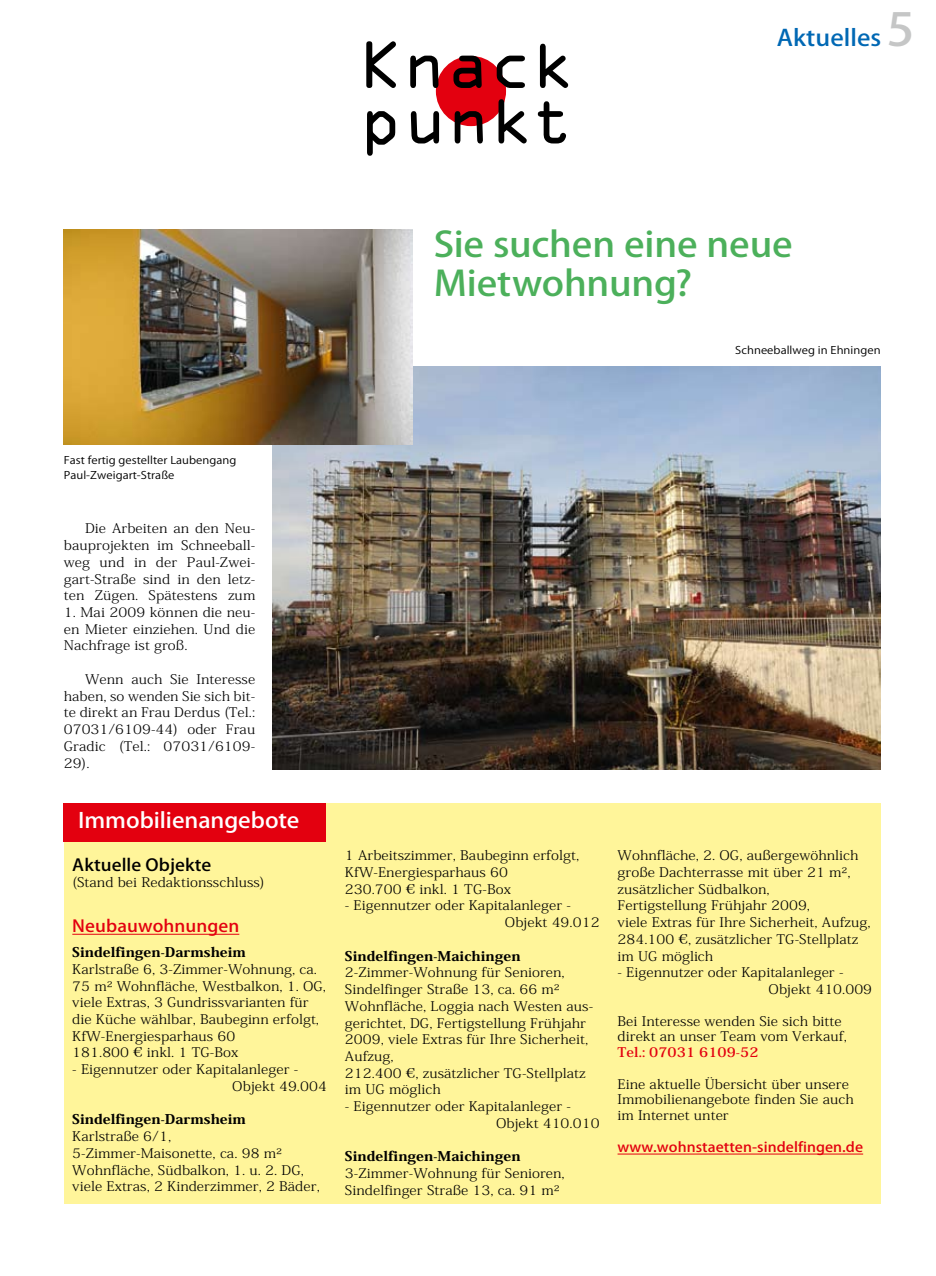
<style>
.page{position:relative;width:936px;height:1276px;background:#fff}
.page>*{position:absolute;margin:0;border:0;box-sizing:border-box;transform-origin:0 0}
.t1{font:60px/55.5px "OCRA Std";color:#000}
.t2{font:500 34.5px/39px "Koz Go Std";letter-spacing:-.005em;color:#4cb05b;scale:1.1 1}
.t3{font:500 22.5px "Koz Go Std";color:#0068b4;scale:1.1 1}
.t4{font:500 21px "Koz Go Std";letter-spacing:-.005em;color:#fff;scale:1.1 1}
.t5{font:500 16.5px "Koz Go Std";letter-spacing:.005em;color:#000;scale:1.1 1}
.t6{font:500 16.5px "Koz Go Std";letter-spacing:.005em;color:#e3000f;scale:1.1 1}
.t7{font:500 13.5px "Koz Go Pro";letter-spacing:.005em;color:#e3000f;scale:1.1 1}
.t8{font:300 13.2px/16.6px "Koz Min Std";letter-spacing:.005em;color:#000;scale:1.1 1}
.t9{font:800 13.2px "Koz Min Std";letter-spacing:.005em;color:#000;scale:1.1 1}
.t10{font:700 13.2px "Koz Min Std";letter-spacing:.005em;color:#e3000f;scale:1.1 1}
.t11{font:10.5px/15px "Koz Go Std";letter-spacing:.005em;color:#000;scale:1.1 1}
.s1{font-size:45px;color:#c5c6c6}
.s2{font-family:"Hira Min Pro W3";font-weight:400}
</style>
<div class="page">
<img style="left:272px;top:366px;width:608px;height:404px">
<img style="left:64px;top:230px;width:348px;height:214px">
<div style="left:64px;top:803px;width:816px;height:400px;background:#fff59a"></div>
<div style="left:64px;top:803px;width:262px;height:38px;background:#e3000f"></div>
<hr style="left:72px;top:934px;width:167px;height:1px;background:#e3000f">
<hr style="left:617px;top:1153px;width:246px;height:1px;background:#e3000f">
<div style="left:436px;top:56px;width:70px;height:70px;background:#e3000f;border-radius:50%"></div>
<h1 class="t1" style="left:359px;top:43px;width:217px">Knack punkt</h1>
<h3 class="t3" style="left:776px;top:23px;width:127px">Aktuelles <span class="s1">5</span></h3>
<h2 class="t2" style="left:434px;top:227px;width:328px">Sie suchen eine neue<br>Mietwohnung?</h2>
<p class="t11" style="left:735px;top:343px;width:134px">Schneeballweg in Ehningen</p>
<p class="t11" style="left:64px;top:453px;width:158px">Fast fertig gestellter Laubengang<br>Paul-Zweigart-Straße</p>
<p class="t8" style="left:64px;top:520px;width:175px;text-align:justify;text-indent:21px">Die Arbeiten an den Neu&shy;bauprojekten im Schneeball&shy;weg und in der Paul-Zwei&shy;gart-Straße sind in den letz&shy;ten Zügen. Spätestens zum</p>
<p class="t8" style="left:64px;top:604px;width:175px;text-align:justify">1. Mai 2009 können die neu&shy;en Mieter einziehen. Und die Nachfrage ist groß.</p>
<p class="t8" style="left:64px;top:671px;width:175px;text-align:justify;text-indent:21px">Wenn auch Sie Interesse haben, so wenden Sie sich bit&shy;te direkt an Frau Derdus (Tel.:<br>07031/6109-44) oder Frau Gradic (Tel.: 07031/6109- 29).</p>
<h3 class="t4" style="left:78px;top:807px;width:202px">Immobilienangebote</h3>
<p class="t5" style="left:72px;top:854px;width:128px">Aktuelle Objekte</p>
<p class="t8" style="left:72px;top:873px;width:176px">(Stand bei Redaktionsschluss)</p>
<p class="t6" style="left:72px;top:915px;width:153px">Neubauwohnungen</p>
<p class="t9" style="left:72px;top:943px;width:159px">Sindelfingen-Darmsheim</p>
<p class="t8" style="left:72px;top:960px;width:232px">Karlstraße 6, 3-Zimmer-Wohnung, ca.<br>75 m² Wohnfläche, Westbalkon, 1. OG, viele Extras, 3 Gundrissvarianten für die Küche wählbar, Baubeginn erfolgt, KfW-Energiesparhaus 60<br>181.800 <span class="s2">€</span> inkl. 1 TG-Box</p>
<p class="t8" style="left:232px;top:1061px;width:87px;text-indent:-160px">- Eigennutzer oder Kapitalanleger -<br>Objekt 49.004</p>
<p class="t9" style="left:72px;top:1110px;width:159px">Sindelfingen-Darmsheim</p>
<p class="t8" style="left:72px;top:1128px;width:226px">Karlstraße 6/1,<br>5-Zimmer-Maisonette, ca. 98 m²<br>Wohnfläche, Südbalkon, 1. u. 2. DG, viele Extras, 2 Kinderzimmer, 2 Bäder,</p>
<p class="t8" style="left:345px;top:847px;width:214px">1 Arbeitszimmer, Baubeginn erfolgt,<br>KfW-Energiesparhaus 60<br>230.700 <span class="s2">€</span> inkl. 1 TG-Box</p>
<p class="t8" style="left:505px;top:897px;width:87px;text-indent:-160px">- Eigennutzer oder Kapitalanleger -<br>Objekt 49.012</p>
<p class="t9" style="left:345px;top:947px;width:161px">Sindelfingen-Maichingen</p>
<p class="t8" style="left:345px;top:964px;width:227px">2-Zimmer-Wohnung für Senioren,<br>Sindelfinger Straße 13, ca. 66 m²<br>Wohnfläche, Loggia nach Westen aus&shy;gerichtet, DG, Fertigstellung Frühjahr<br>2009, viele Extras für Ihre Sicherheit,<br>Aufzug,<br>212.400 <span class="s2">€</span>, zusätzlicher TG-Stellplatz im UG möglich</p>
<p class="t8" style="left:496px;top:1098px;width:96px;text-indent:-151px">- Eigennutzer oder Kapitalanleger -<br>Objekt 410.010</p>
<p class="t9" style="left:345px;top:1147px;width:161px">Sindelfingen-Maichingen</p>
<p class="t8" style="left:345px;top:1165px;width:201px">3-Zimmer-Wohnung für Senioren,<br>Sindelfinger Straße 13, ca. 91 m²</p>
<p class="t8" style="left:617px;top:847px;width:231px">Wohnfläche, 2. OG, außergewöhnlich große Dachterrasse mit über 21 m², zusätzlicher Südbalkon,<br>Fertigstellung Frühjahr 2009,<br>viele Extras für Ihre Sicherheit, Aufzug,<br>284.100 <span class="s2">€</span>, zusätzlicher TG-Stellplatz im UG möglich</p>
<p class="t8" style="left:768px;top:964px;width:96px;text-indent:-151px">- Eigennutzer oder Kapitalanleger -<br>Objekt 410.009</p>
<p class="t8" style="left:617px;top:1013px;width:210px;line-height:15.8px">Bei Interesse wenden Sie sich bitte direkt an unser Team vom Verkauf,</p>
<p class="t10" style="left:617px;top:1043px;width:130px">Tel.: 07031 6109-52</p>
<p class="t8" style="left:617px;top:1076px;width:216px;line-height:15.8px">Eine aktuelle Übersicht über unsere<br>Immobilienangebote finden Sie auch im Internet unter</p>
<p class="t7" style="left:617px;top:1138px;width:225px">www.wohnstaetten-sindelfingen.de</p>
</div>
